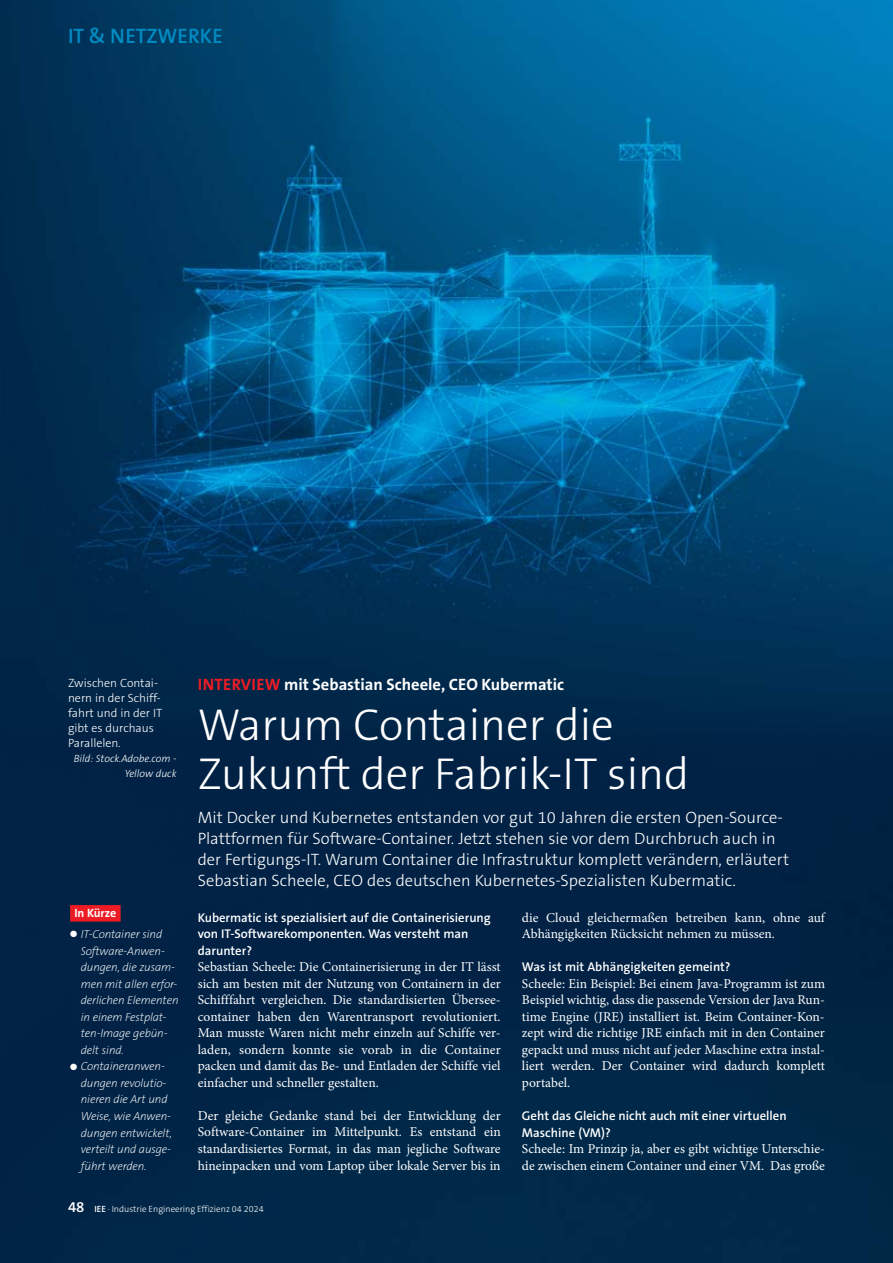
<style>
.page{position:relative;width:893px;height:1263px;background:#fff}
.page>*{position:absolute;margin:0;border:0;box-sizing:border-box;transform-origin:0 0}
.t1{font:300 45px/49.5px "The Sans Os F";color:#fff}
.t2{font:600 21px "The Sans Os F";color:#008cc3}
.t3{font:300 16.5px/21px "The Sans Os F";color:#fff}
.t4{font:700 16.5px "The Sans Os F";color:#fff}
.t5{font:13.5px/16.5px "Minion Pro";color:#fff;text-align:justify}
.t6{font:600 12.75px/16.5px "The Sans Os F";color:#fff}
.t7{font:300 12px/15px "The Sans Os F";color:#fff}
.t8{font:700 12px "The Sans Os F";color:#fff}
.t9{font:italic 200 11.7px/16.5px "The Sans Os F";letter-spacing:-.01em;color:#fff}
.t10{font:italic 300 10.5px/15px "The Sans Os F";color:#fff;text-align:right}
.t11{font:300 9px "The Sans Os F";color:#fff}
.s1{color:#ed1c24}
.s2{font-weight:600;font-size:15px}
.s3{font-weight:600}
.s4{font-style:italic}
</style>
<div class="page">
<img style="left:0;top:0;width:893px;height:1263px">
<div style="left:70px;top:905px;width:51px;height:16px;background:#ed1c24"></div>
<h2 class="t2" style="left:68px;top:22px;width:156px">IT &amp; NETZWERKE</h2>
<p class="t7" style="left:68px;top:675px;width:96px">Zwischen Contai&shy;nern in der Schiff&shy;fahrt und in der IT gibt es durchaus<br>Parallelen.</p>
<p class="t10" style="left:74px;top:751px;width:104px">Bild: Stock.Adobe.com -<br>Yellow duck</p>
<p class="t8" style="left:74px;top:905px;width:43px">In Kürze</p>
<p class="t9" style="left:81px;top:926px;width:99px;text-indent:-11px">● IT-Container sind<br>Software-Anwen&shy;dungen, die zusam&shy;men mit allen erfor&shy;derlichen Elementen in einem Festplat&shy;ten-Image gebün&shy;delt sind.</p>
<p class="t9" style="left:81px;top:1058px;width:93px;text-indent:-11px">● Containeranwen&shy;dungen revolutio&shy;nieren die Art und<br>Weise, wie Anwen&shy;dungen entwickelt, verteilt und ausge&shy;führt werden.</p>
<p class="t4" style="left:198px;top:674px;width:368px"><span class="s1">INTERVIEW</span> mit Sebastian Scheele, CEO Kubermatic</p>
<h1 class="t1" style="left:198px;top:700px;width:493px">Warum Container die<br>Zukunft der Fabrik-IT sind</h1>
<p class="t3" style="left:198px;top:807px;width:593px">Mit Docker und Kubernetes entstanden vor gut 10 Jahren die ersten Open-Source-Plattformen für Software-Container. Jetzt stehen sie vor dem Durchbruch auch in der Fertigungs-IT. Warum Container die Infrastruktur komplett verändern, erläutert Sebastian Scheele, CEO des deutschen Kubernetes-Spezialisten Kubermatic.</p>
<p class="t6" style="left:198px;top:909px;width:295px">Kubermatic ist spezialisiert auf die Containerisierung von IT-Softwarekomponenten. Was versteht man darunter?</p>
<p class="t5" style="left:198px;top:959px;width:304px">Sebastian Scheele: Die Containerisierung in der IT lässt sich am besten mit der Nutzung von Containern in der Schifffahrt vergleichen. Die standardisierten Übersee&shy;container haben den Warentransport revolutioniert.<br>Man musste Waren nicht mehr einzeln auf Schiffe ver&shy;laden, sondern konnte sie vorab in die Container packen und damit das Be- und Entladen der Schiffe viel einfacher und schneller gestalten.</p>
<p class="t5" style="left:198px;top:1107px;width:304px">Der gleiche Gedanke stand bei der Entwicklung der Software-Container im Mittelpunkt. Es entstand ein standardisiertes Format, in das man jegliche Software hineinpacken und vom Laptop über lokale Server bis in</p>
<p class="t5" style="left:522px;top:909px;width:304px">die Cloud gleichermaßen betreiben kann, ohne auf<br>Abhängigkeiten Rücksicht nehmen zu müssen.</p>
<p class="t6" style="left:522px;top:959px;width:210px">Was ist mit Abhängigkeiten gemeint?</p>
<p class="t5" style="left:522px;top:975px;width:305px">Scheele: Ein Beispiel: Bei einem Java-Programm ist zum Beispiel wichtig, dass die passende Version der Java Run&shy;time Engine (JRE) installiert ist. Beim Container-Kon&shy;zept wird die richtige JRE einfach mit in den Container gepackt und muss nicht auf jeder Maschine extra instal&shy;liert werden. Der Container wird dadurch komplett portabel.</p>
<p class="t6" style="left:522px;top:1107px;width:266px">Geht das Gleiche nicht auch mit einer virtuellen<br>Maschine (VM)?</p>
<p class="t5" style="left:522px;top:1140px;width:305px">Scheele: Im Prinzip ja, aber es gibt wichtige Unterschie&shy;de zwischen einem Container und einer VM. Das große</p>
<p class="t11" style="left:68px;top:1203px;width:197px"><span class="s2">48</span> <span class="s3">IEE</span> <span class="s4">·</span> Industrie Engineering Effizienz 04 2024</p>
</div>
